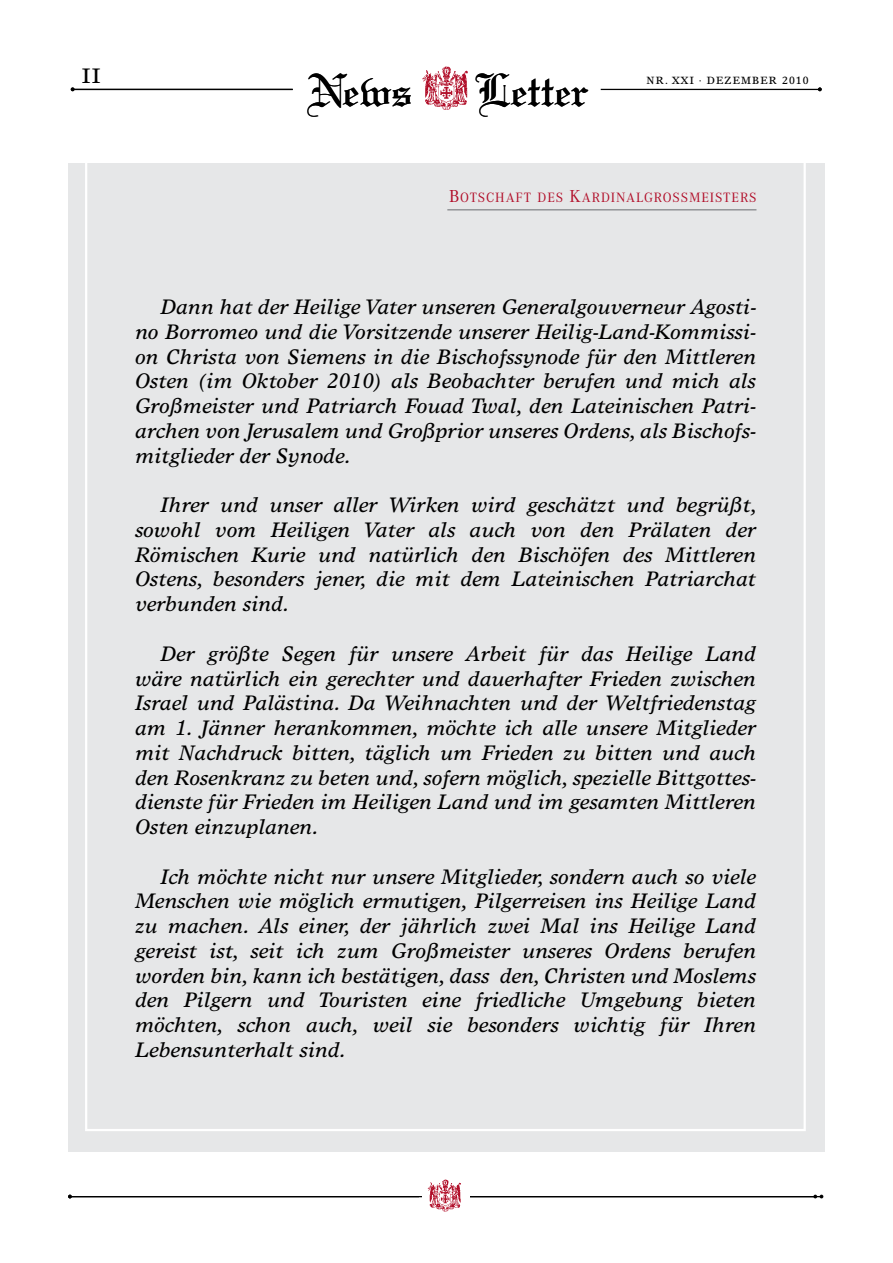
<style>
.page{position:relative;width:893px;height:1263px;background:#fff}
.page>*{position:absolute;margin:0;border:0;box-sizing:border-box;transform-origin:0 0}
.t1{font:49.35px "Linotext";color:#000}
.t2{font:italic 21px/24.8px "Times Europa";letter-spacing:.005em;color:#000;text-align:justify}
.t3{font:21px "Times Europa";color:#000}
.t4{font:14.1px "Corporate A";letter-spacing:.065em;color:#b10d28}
.t5{font:10.5px "Times Europa";letter-spacing:.1em;color:#000}
.s1{font-size:18px}
</style>
<div class="page">
<hr style="left:601px;top:89px;width:219px;height:1px;background:#000">
<div style="left:68px;top:163px;width:757px;height:988px;background:#e6e7e8"></div>
<hr style="left:70px;top:1196px;width:753px;height:1px;background:#000">
<div style="left:422px;top:1184px;width:47px;height:19px;background:#fff"></div>
<img style="left:427px;top:1179px;width:34px;height:33px">
<svg style="left:813px;top:1195px;width:10px;height:3px"></svg>
<svg style="left:422px;top:66px;width:46px;height:44px"></svg>
<hr style="left:74px;top:89px;width:219px;height:1px;background:#000">
<svg style="left:71px;top:87px;width:4px;height:4px"></svg>
<svg style="left:818px;top:87px;width:4px;height:4px"></svg>
<hr style="left:447px;top:209px;width:309px;height:2px;background:#939598">
<p class="t3" style="left:82px;top:64px;width:20px">II</p>
<p class="t5" style="left:647px;top:74px;width:80px">NR. XXI · DEZEMBER</p>
<p class="t5" style="left:782px;top:74px;width:28px">2010</p>
<h1 class="t1" style="left:307px;top:61px;width:107px">News</h1>
<h1 class="t1" style="left:475px;top:61px;width:116px">Letter</h1>
<p class="t4" style="left:449px;top:189px;width:309px"><span class="s1">B</span>OTSCHAFT DES <span class="s1">K</span>ARDINALGROSSMEISTERS</p>
<p class="t2" style="left:135px;top:294px;width:622px;text-indent:26px">Dann hat der Heilige Vater unseren Generalgouverneur Agosti&shy;no Borromeo und die Vorsitzende unserer Heilig-Land-Kommissi&shy;on Christa von Siemens in die Bischofssynode für den Mittleren Osten (im Oktober 2010) als Beobachter berufen und mich als Großmeister und Patriarch Fouad Twal, den Lateinischen Patri&shy;archen von Jerusalem und Großprior unseres Ordens, als Bischofs&shy;mitglieder der Synode.</p>
<p class="t2" style="left:135px;top:492px;width:623px;text-indent:26px">Ihrer und unser aller Wirken wird geschätzt und begrüßt, sowohl vom Heiligen Vater als auch von den Prälaten der Römischen Kurie und natürlich den Bischöfen des Mittleren Ostens, besonders jener, die mit dem Lateinischen Patriarchat verbunden sind.</p>
<p class="t2" style="left:135px;top:641px;width:622px;text-indent:26px">Der größte Segen für unsere Arbeit für das Heilige Land wäre natürlich ein gerechter und dauerhafter Frieden zwischen Israel und Palästina. Da Weihnachten und der Weltfriedenstag am 1. Jänner herankommen, möchte ich alle unsere Mitglieder mit Nachdruck bitten, täglich um Frieden zu bitten und auch den Rosenkranz zu beten und, sofern möglich, spezielle Bittgottes&shy;dienste für Frieden im Heiligen Land und im gesamten Mittleren Osten einzuplanen.</p>
<p class="t2" style="left:135px;top:864px;width:622px;text-indent:26px">Ich möchte nicht nur unsere Mitglieder, sondern auch so viele Menschen wie möglich ermutigen, Pilgerreisen ins Heilige Land zu machen. Als einer, der jährlich zwei Mal ins Heilige Land gereist ist, seit ich zum Großmeister unseres Ordens berufen worden bin, kann ich bestätigen, dass den, Christen und Moslems den Pilgern und Touristen eine friedliche Umgebung bieten möchten, schon auch, weil sie besonders wichtig für Ihren Lebensunterhalt sind.</p>
</div>
